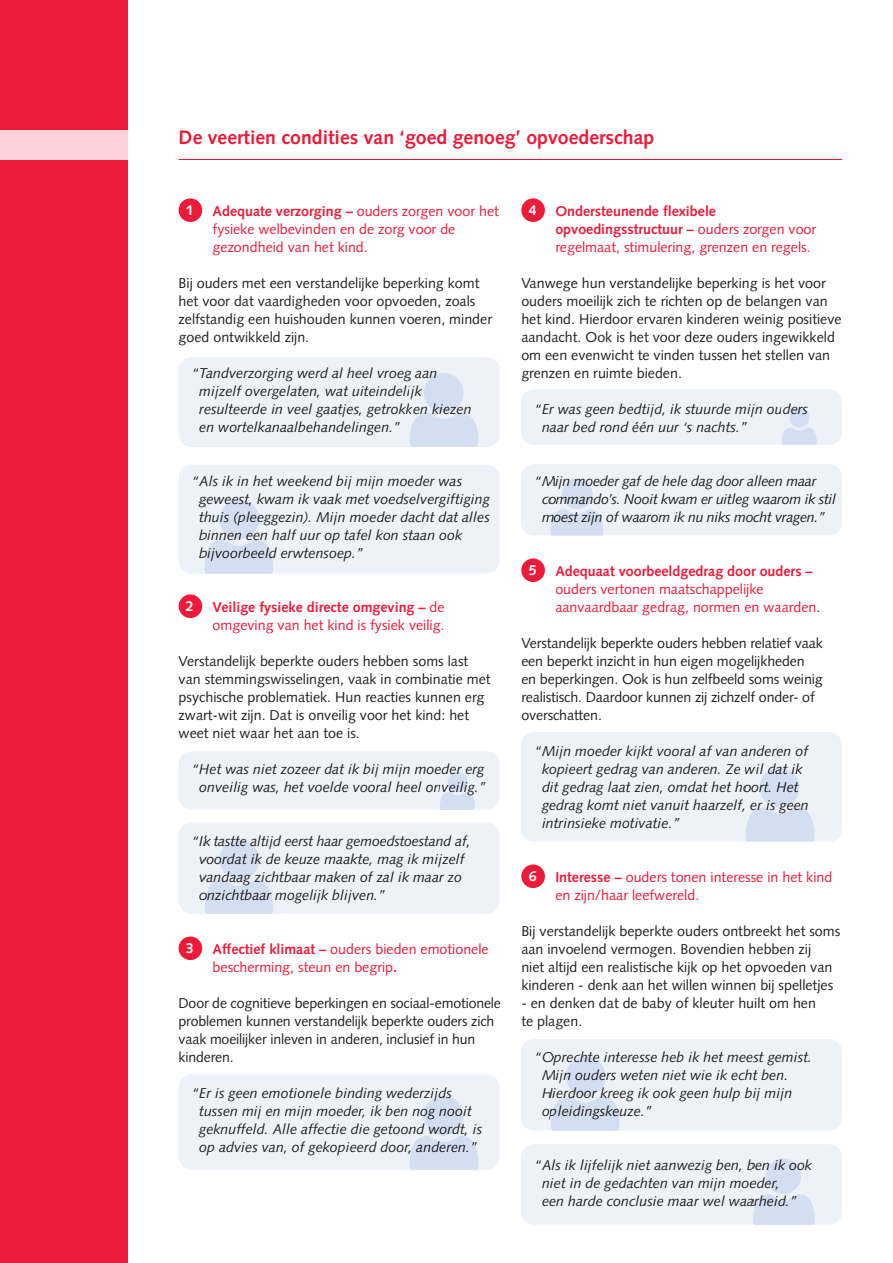
<style>
.page{position:relative;width:893px;height:1263px;background:#fff}
.page>*{position:absolute;margin:0;border:0;box-sizing:border-box;transform-origin:0 0}
.t1{font:700 19.5px "Syntax LT Std";color:#ed1a3a}
.t2{font:italic 14.25px/18px "Syntax LT Std";color:#231f20}
.t3{font:14.25px/18px "Syntax LT Std";color:#231f20}
.t4{font:14.25px/18px "Syntax LT Std";color:#ed1a3a}
.t5{font:italic 14.25px/18px "Syntax LT Std";letter-spacing:-.02em;color:#231f20}
.t6{font:700 14.25px "Syntax LT Std";color:#ed1a3a}
.t7{font:700 14.25px "Syntax LT Std";color:#fff}
.s1{font-weight:700}
.s2{color:#231f20}
</style>
<div class="page">
<div style="left:0;top:0;width:128px;height:1263px;background:#ed1a3a"></div>
<div style="left:0;top:130px;width:128px;height:29px;background:#fbd1d7"></div>
<div style="left:179px;top:198px;width:23px;height:24px;background:#ed1a3a;border-radius:50%"></div>
<div style="left:179px;top:594px;width:23px;height:24px;background:#ed1a3a;border-radius:50%"></div>
<div style="left:179px;top:936px;width:23px;height:24px;background:#ed1a3a;border-radius:50%"></div>
<div style="left:521px;top:198px;width:24px;height:24px;background:#ed1a3a;border-radius:50%"></div>
<div style="left:521px;top:558px;width:24px;height:24px;background:#ed1a3a;border-radius:50%"></div>
<div style="left:521px;top:864px;width:24px;height:24px;background:#ed1a3a;border-radius:50%"></div>
<hr style="left:179px;top:159px;width:663px;height:1px;background:#ed1a3a">
<div style="left:179px;top:357px;width:321px;height:90px;background:#edf2f9;border-radius:13px"></div>
<div style="left:521px;top:389px;width:321px;height:56px;background:#edf2f9;border-radius:13px"></div>
<div style="left:521px;top:464px;width:321px;height:71px;background:#edf2f9;border-radius:13px"></div>
<div style="left:521px;top:732px;width:321px;height:109px;background:#edf2f9;border-radius:13px"></div>
<div style="left:521px;top:1039px;width:321px;height:91px;background:#edf2f9;border-radius:13px"></div>
<div style="left:521px;top:1144px;width:321px;height:81px;background:#edf2f9;border-radius:13px"></div>
<div style="left:179px;top:751px;width:321px;height:59px;background:#edf2f9;border-radius:13px"></div>
<div style="left:179px;top:465px;width:321px;height:108px;background:#edf2f9;border-radius:13px"></div>
<div style="left:179px;top:822px;width:321px;height:92px;background:#edf2f9;border-radius:13px"></div>
<div style="left:179px;top:1074px;width:321px;height:96px;background:#edf2f9;border-radius:13px"></div>
<svg style="left:410px;top:373px;width:68px;height:74px"></svg>
<svg style="left:746px;top:768px;width:68px;height:73px"></svg>
<svg style="left:753px;top:1158px;width:62px;height:67px"></svg>
<svg style="left:410px;top:1096px;width:68px;height:74px"></svg>
<svg style="left:205px;top:500px;width:68px;height:73px"></svg>
<svg style="left:551px;top:1056px;width:68px;height:74px"></svg>
<svg style="left:550px;top:479px;width:53px;height:56px"></svg>
<svg style="left:205px;top:840px;width:68px;height:74px"></svg>
<svg style="left:440px;top:772px;width:35px;height:38px"></svg>
<svg style="left:782px;top:407px;width:35px;height:38px"></svg>
<h1 class="t1" style="left:179px;top:126px;width:477px">De veertien condities van ‘goed genoeg’ opvoederschap</h1>
<p class="t7" style="left:186px;top:202px;width:9px">1</p>
<p class="t4" style="left:213px;top:202px;width:288px"><span class="s1">Adequate verzorging –</span> ouders zorgen voor het fysieke welbevinden en de zorg voor de gezondheid van het kind.</p>
<p class="t3" style="left:179px;top:274px;width:315px">Bij ouders met een verstandelijke beperking komt het voor dat vaardigheden voor opvoeden, zoals zelfstandig een huishouden kunnen voeren, minder goed ontwikkeld zijn.</p>
<p class="t2" style="left:199px;top:364px;width:274px;text-indent:-8px">“Tandverzorging werd al heel vroeg aan mijzelf overgelaten, wat uiteindelijk resulteerde in veel gaatjes, getrokken kiezen en wortelkanaalbehandelingen.”</p>
<p class="t2" style="left:199px;top:472px;width:292px;text-indent:-8px">“Als ik in het weekend bij mijn moeder was geweest, kwam ik vaak met voedselvergiftiging thuis (pleeggezin). Mijn moeder dacht dat alles binnen een half uur op tafel kon staan ook bijvoorbeeld erwtensoep.”</p>
<p class="t7" style="left:186px;top:598px;width:9px">2</p>
<p class="t4" style="left:213px;top:598px;width:234px"><span class="s1">Veilige fysieke directe omgeving –</span> de omgeving van het kind is fysiek veilig.</p>
<p class="t3" style="left:179px;top:652px;width:314px">Verstandelijk beperkte ouders hebben soms last van stemmingswisselingen, vaak in combinatie met psychische problematiek. Hun reacties kunnen erg zwart-wit zijn. Dat is onveilig voor het kind: het weet niet waar het aan toe is.</p>
<p class="t2" style="left:191px;top:760px;width:297px;text-align:center">“Het was niet zozeer dat ik bij mijn moeder erg onveilig was, het voelde vooral heel onveilig.”</p>
<p class="t2" style="left:199px;top:832px;width:273px;text-indent:-8px">“Ik tastte altijd eerst haar gemoedstoestand af, voordat ik de keuze maakte, mag ik mijzelf vandaag zichtbaar maken of zal ik maar zo onzichtbaar mogelijk blijven.”</p>
<p class="t7" style="left:186px;top:940px;width:9px">3</p>
<p class="t4" style="left:213px;top:940px;width:278px"><span class="s1">Affectief klimaat –</span> ouders bieden emotionele bescherming, steun en begrip<span class="s1">.</span></p>
<p class="t3" style="left:179px;top:994px;width:324px">Door de cognitieve beperkingen en sociaal-emotionele problemen kunnen verstandelijk beperkte ouders zich vaak moeilijker inleven in anderen, inclusief in hun kinderen.</p>
<p class="t2" style="left:199px;top:1084px;width:284px;text-indent:-8px">“Er is geen emotionele binding wederzijds tussen mij en mijn moeder, ik ben nog nooit geknuffeld. Alle affectie die getoond wordt, is op advies van, of gekopieerd door, anderen.”</p>
<p class="t7" style="left:529px;top:202px;width:9px">4</p>
<p class="t4" style="left:555px;top:202px;width:262px"><span class="s1">Ondersteunende flexibele opvoedingsstructuur –</span> ouders zorgen voor regelmaat, stimulering, grenzen en regels.</p>
<p class="t3" style="left:521px;top:274px;width:322px">Vanwege hun verstandelijke beperking is het voor ouders moeilijk zich te richten op de belangen van het kind. Hierdoor ervaren kinderen weinig positieve aandacht. Ook is het voor deze ouders ingewikkeld om een evenwicht te vinden tussen het stellen van grenzen en ruimte bieden.</p>
<p class="t2" style="left:542px;top:400px;width:268px;text-indent:-8px">“Er was geen bedtijd, ik stuurde mijn ouders naar bed rond één uur ‘s nachts.”</p>
<p class="t5" style="left:542px;top:472px;width:296px;text-indent:-8px">“Mijn moeder gaf de hele dag door alleen maar commando’s. Nooit kwam er uitleg waarom ik stil moest zijn of waarom ik nu niks mocht vragen.”</p>
<p class="t7" style="left:529px;top:562px;width:9px">5</p>
<p class="t6" style="left:555px;top:562px;width:259px">Adequaat voorbeeldgedrag door ouders –</p>
<p class="t4" style="left:555px;top:580px;width:267px">ouders vertonen maatschappelijke aanvaardbaar gedrag, normen en waarden<span class="s2">.</span></p>
<p class="t3" style="left:521px;top:634px;width:303px">Verstandelijk beperkte ouders hebben relatief vaak een beperkt inzicht in hun eigen mogelijkheden en beperkingen. Ook is hun zelfbeeld soms weinig realistisch. Daardoor kunnen zij zichzelf onder- of overschatten.</p>
<p class="t2" style="left:542px;top:742px;width:268px;text-indent:-8px">“Mijn moeder kijkt vooral af van anderen of kopieert gedrag van anderen. Ze wil dat ik dit gedrag laat zien, omdat het hoort. Het gedrag komt niet vanuit haarzelf, er is geen intrinsieke motivatie.”</p>
<p class="t7" style="left:529px;top:868px;width:9px">6</p>
<p class="t4" style="left:555px;top:868px;width:278px"><span class="s1">Interesse –</span> ouders tonen interesse in het kind en zijn/haar leefwereld.</p>
<p class="t3" style="left:521px;top:922px;width:320px">Bij verstandelijk beperkte ouders ontbreekt het soms aan invoelend vermogen. Bovendien hebben zij<br>niet altijd een realistische kijk op het opvoeden van kinderen - denk aan het willen winnen bij spelletjes</p>
<p class="t3" style="left:521px;top:994px;width:296px">- en denken dat de baby of kleuter huilt om hen te plagen.</p>
<p class="t2" style="left:542px;top:1048px;width:272px;text-indent:-8px">“Oprechte interesse heb ik het meest gemist.<br>Mijn ouders weten niet wie ik echt ben.<br>Hierdoor kreeg ik ook geen hulp bij mijn opleidingskeuze.”</p>
<p class="t2" style="left:542px;top:1156px;width:272px;text-indent:-8px">“Als ik lijfelijk niet aanwezig ben, ben ik ook niet in de gedachten van mijn moeder,<br>een harde conclusie maar wel waarheid.”</p>
</div>
